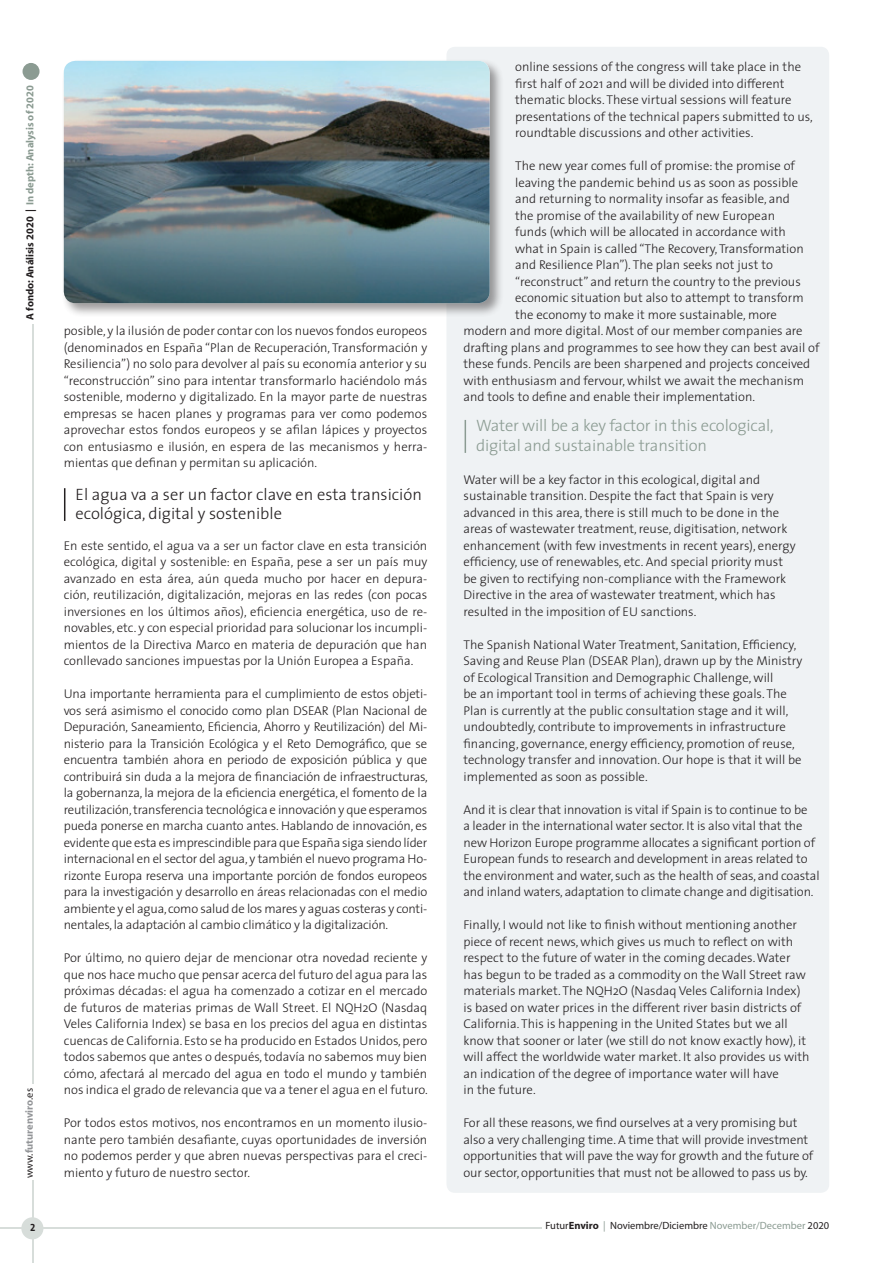
<style>
.page{position:relative;width:893px;height:1263px;background:#fff}
.page>*{position:absolute;margin:0;border:0;box-sizing:border-box;transform-origin:0 0}
.Ladillo_Texto{font:300 16.5px/19.8px "The Sans";color:#231f20}
.Ladillo_Texto-2{font:300 16.5px/19.8px "The Sans";letter-spacing:-.01em;color:#8b9b92}
.Texto_ingles{font:300 12.75px/16.5px "The Sans";color:#231f20}
.Texto{font:300 12.75px/16.5px "The Sans";color:#231f20;text-align:justify}
.t1{font:10.5px "Myriad";color:#231f20}
.t2{font:700 10.5px "Myriad";color:#8b9b92}
.t3{font:700 10.5px "Myriad";color:#939598}
.t4{font:10.5px "The Sans Bold Caps";color:#231f20}
.s1{color:#231f20}
.s2{font-weight:400;color:#231f20}
.s3{font-weight:700}
.s4{color:#8b9b92}
</style>
<div class="page">
<div style="left:23px;top:63px;width:17px;height:17px;background:#8b9b92;border-radius:50%"></div>
<hr style="left:32px;top:324px;width:1px;height:760px;background:#d7ddda">
<hr style="left:0;top:1228px;width:542px;height:1px;background:#d7ddda">
<hr style="left:32px;top:1180px;width:1px;height:83px;background:#d7ddda">
<div style="left:21px;top:1217px;width:22px;height:22px;background:#d7ddda;border-radius:50%"></div>
<div style="left:446px;top:47px;width:383px;height:1146px;background:#eff2f4;border-radius:9px"></div>
<div style="left:61px;top:58px;width:443px;height:260px;background:#231f20;opacity:.45"></div>
<img style="left:64px;top:61px;width:426px;height:242px">
<hr style="left:64px;top:488px;width:1px;height:33px;background:#231f20">
<hr style="left:465px;top:420px;width:1px;height:33px;background:#8b9b92">
<p class="t2" style="left:24px;top:320px;width:236px;rotate:-90deg"><span class="s1">A fondo: Análisis 2020 |</span> In depth: Analysis of 2020</p>
<p class="t3" style="left:24px;top:1178px;width:92px;rotate:-90deg"><span class="s2">www.</span>futurenviro<span class="s2">.es</span></p>
<p class="t4" style="left:30px;top:1219px;width:7px">2</p>
<p class="Texto" style="left:64px;top:322px;width:365px">posible, y la ilusión de poder contar con los nuevos fondos europeos (denominados en España “Plan de Recuperación, Transformación y Resiliencia”) no solo para devolver al país su economía anterior y su “reconstrucción” sino para intentar transformarlo haciéndolo más sostenible, moderno y digitalizado. En la mayor parte de nuestras empresas se hacen planes y programas para ver como podemos aprovechar estos fondos europeos y se afilan lápices y proyectos con entusiasmo e ilusión, en espera de las mecanismos y herra&shy;mientas que definan y permitan su aplicación.</p>
<p class="Ladillo_Texto" style="left:76px;top:484px;width:348px">El agua va a ser un factor clave en esta transición ecológica, digital y sostenible</p>
<p class="Texto" style="left:64px;top:537px;width:365px">En este sentido, el agua va a ser un factor clave en esta transición ecológica, digital y sostenible: en España, pese a ser un país muy avanzado en esta área, aún queda mucho por hacer en depura&shy;ción, reutilización, digitalización, mejoras en las redes (con pocas inversiones en los últimos años), eficiencia energética, uso de re&shy;novables, etc. y con especial prioridad para solucionar los incumpli&shy;mientos de la Directiva Marco en materia de depuración que han conllevado sanciones impuestas por la Unión Europea a España.</p>
<p class="Texto" style="left:64px;top:685px;width:366px">Una importante herramienta para el cumplimiento de estos objeti&shy;vos será asimismo el conocido como plan DSEAR (Plan Nacional de Depuración, Saneamiento, Eficiencia, Ahorro y Reutilización) del Mi&shy;nisterio para la Transición Ecológica y el Reto Demográfico, que se encuentra también ahora en periodo de exposición pública y que contribuirá sin duda a la mejora de financiación de infraestructuras, la gobernanza, la mejora de la eficiencia energética, el fomento de la reutilización, transferencia tecnológica e innovación y que esperamos pueda ponerse en marcha cuanto antes. Hablando de innovación, es evidente que esta es imprescindible para que España siga siendo líder internacional en el sector del agua, y también el nuevo programa Ho&shy;rizonte Europa reserva una importante porción de fondos europeos para la investigación y desarrollo en áreas relacionadas con el medio ambiente y el agua, como salud de los mares y aguas costeras y conti&shy;nentales, la adaptación al cambio climático y la digitalización.</p>
<p class="Texto" style="left:64px;top:949px;width:366px">Por último, no quiero dejar de mencionar otra novedad reciente y que nos hace mucho que pensar acerca del futuro del agua para las próximas décadas: el agua ha comenzado a cotizar en el mercado de futuros de materias primas de Wall Street. El NQH2O (Nasdaq Veles California Index) se basa en los precios del agua en distintas cuencas de California. Esto se ha producido en Estados Unidos, pero todos sabemos que antes o después, todavía no sabemos muy bien cómo, afectará al mercado del agua en todo el mundo y también nos indica el grado de relevancia que va a tener el agua en el futuro.</p>
<p class="Texto" style="left:64px;top:1114px;width:365px">Por todos estos motivos, nos encontramos en un momento ilusio&shy;nante pero también desafiante, cuyas oportunidades de inversión no podemos perder y que abren nuevas perspectivas para el creci&shy;miento y futuro de nuestro sector.</p>
<p class="Texto_ingles" style="left:515px;top:58px;width:299px">online sessions of the congress will take place in the first half of 2021 and will be divided into different thematic blocks. These virtual sessions will feature presentations of the technical papers submitted to us, roundtable discussions and other activities.</p>
<p class="Texto_ingles" style="left:515px;top:157px;width:281px">The new year comes full of promise: the promise of</p>
<p class="Texto_ingles" style="left:515px;top:174px;width:284px">leaving the pandemic behind us as soon as possible</p>
<p class="Texto_ingles" style="left:515px;top:190px;width:276px">and returning to normality insofar as feasible, and</p>
<p class="Texto_ingles" style="left:515px;top:207px;width:261px">the promise of the availability of new European</p>
<p class="Texto_ingles" style="left:515px;top:223px;width:272px">funds (which will be allocated in accordance with</p>
<p class="Texto_ingles" style="left:515px;top:240px;width:290px">what in Spain is called “The Recovery, Transformation</p>
<p class="Texto_ingles" style="left:515px;top:256px;width:259px">and Resilience Plan”). The plan seeks not just to</p>
<p class="Texto_ingles" style="left:515px;top:273px;width:287px">“reconstruct” and return the country to the previous</p>
<p class="Texto_ingles" style="left:515px;top:289px;width:290px">economic situation but also to attempt to transform</p>
<p class="Texto_ingles" style="left:515px;top:306px;width:263px">the economy to make it more sustainable, more</p>
<p class="Texto_ingles" style="left:463px;top:322px;width:341px">modern and more digital. Most of our member companies are</p>
<p class="Texto_ingles" style="left:463px;top:339px;width:357px">drafting plans and programmes to see how they can best avail of</p>
<p class="Texto_ingles" style="left:463px;top:355px;width:348px">these funds. Pencils are been sharpened and projects conceived</p>
<p class="Texto_ingles" style="left:463px;top:372px;width:342px">with enthusiasm and fervour, whilst we await the mechanism</p>
<p class="Texto_ingles" style="left:463px;top:388px;width:293px">and tools to define and enable their implementation.</p>
<p class="Ladillo_Texto-2" style="left:476px;top:415px;width:299px">Water will be a key factor in this ecological, digital and sustainable transition</p>
<p class="Texto_ingles" style="left:463px;top:471px;width:334px">Water will be a key factor in this ecological, digital and sustainable transition. Despite the fact that Spain is very advanced in this area, there is still much to be done in the areas of wastewater treatment, reuse, digitisation, network enhancement (with few investments in recent years), energy efficiency, use of renewables, etc. And special priority must be given to rectifying non-compliance with the Framework Directive in the area of wastewater treatment, which has resulted in the imposition of EU sanctions.</p>
<p class="Texto_ingles" style="left:463px;top:636px;width:340px">The Spanish National Water Treatment, Sanitation, Efficiency, Saving and Reuse Plan (DSEAR Plan), drawn up by the Ministry of Ecological Transition and Demographic Challenge, will<br>be an important tool in terms of achieving these goals. The Plan is currently at the public consultation stage and it will, undoubtedly, contribute to improvements in infrastructure financing, governance, energy efficiency, promotion of reuse, technology transfer and innovation. Our hope is that it will be implemented as soon as possible.</p>
<p class="Texto_ingles" style="left:463px;top:801px;width:358px">And it is clear that innovation is vital if Spain is to continue to be<br>a leader in the international water sector. It is also vital that the new Horizon Europe programme allocates a significant portion of European funds to research and development in areas related to the environment and water, such as the health of seas, and coastal and inland waters, adaptation to climate change and digitisation.</p>
<p class="Texto_ingles" style="left:463px;top:916px;width:348px">Finally, I would not like to finish without mentioning another piece of recent news, which gives us much to reflect on with respect to the future of water in the coming decades. Water has begun to be traded as a commodity on the Wall Street raw materials market. The NQH2O (Nasdaq Veles California Index) is based on water prices in the different river basin districts of California. This is happening in the United States but we all know that sooner or later (we still do not know exactly how), it will affect the worldwide water market. It also provides us with an indication of the degree of importance water will have<br>in the future.</p>
<p class="Texto_ingles" style="left:463px;top:1114px;width:351px">For all these reasons, we find ourselves at a very promising but also a very challenging time. A time that will provide investment opportunities that will pave the way for growth and the future of our sector, opportunities that must not be allowed to pass us by.</p>
<p class="t1" style="left:545px;top:1220px;width:285px">Futur<span class="s3">Enviro</span> <span class="s4">|</span> Noviembre/Diciembre <span class="s4">November/December</span> 2020</p>
</div>
